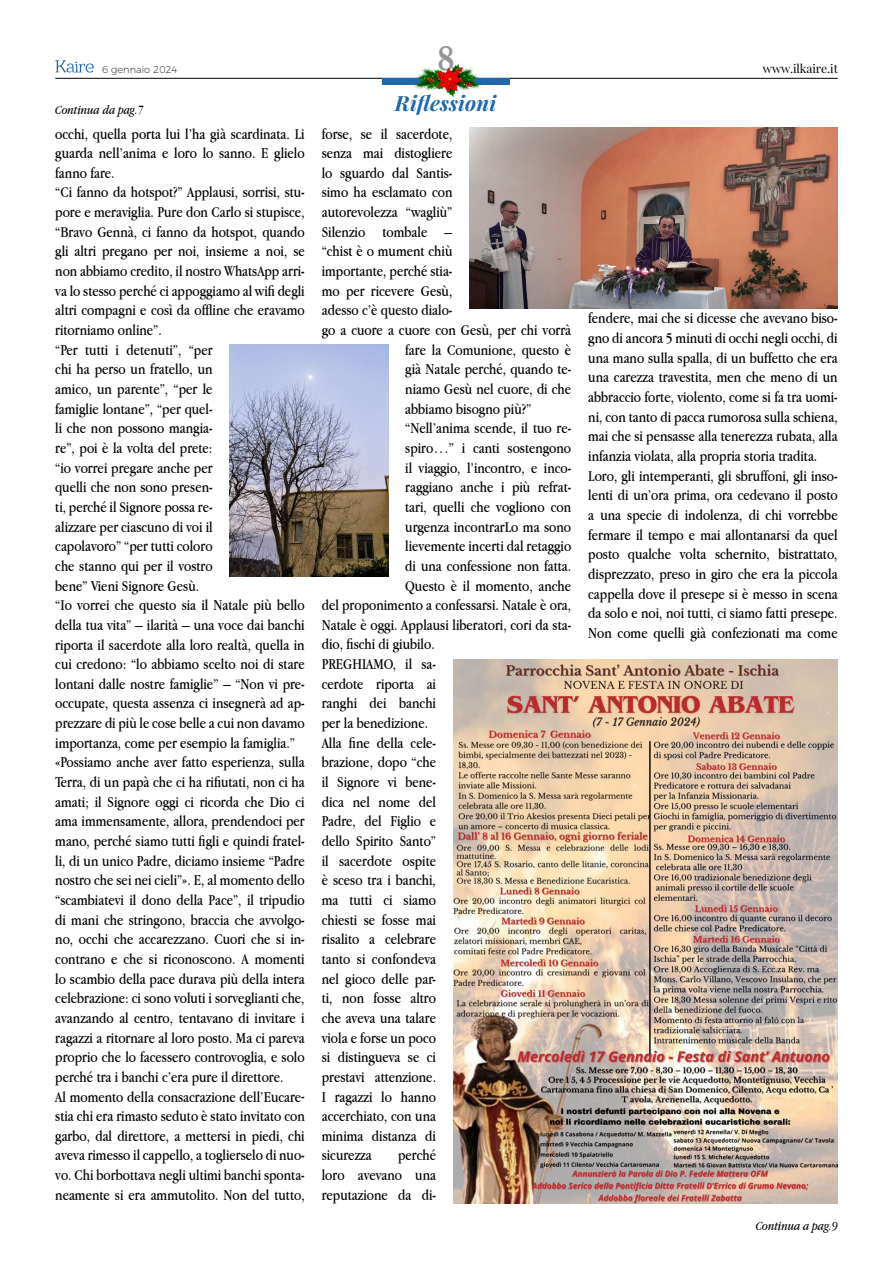
<style>
.page{position:relative;width:893px;height:1263px;background:#fff}
.page>*{position:absolute;margin:0;border:0;box-sizing:border-box;transform-origin:0 0}
.t1{font:700 37.5px "Garamond";color:#949699}
.t2{font:italic 700 21px "Playfair Display";letter-spacing:.01em;color:#1e69ab}
.t3{font:15.75px/19.6px "Apple Garamond";color:#000}
.t4{font:italic 13.05px "Apple Garamond";color:#000}
.t5{font:12px "Playfair Display";color:#000}
.t6{font:200 9.9px "Montserrat";color:#000}
</style>
<div class="page">
<hr style="left:55px;top:78px;width:783px;height:1px;background:#000">
<div style="left:382px;top:78px;width:127px;height:7px;background:#1e69ab"></div>
<svg style="left:55px;top:60px;width:39px;height:13px"></svg>
<img style="left:415px;top:64px;width:66px;height:33px">
<img style="left:230px;top:344px;width:158px;height:233px">
<img style="left:469px;top:128px;width:369px;height:180px">
<img style="left:453px;top:659px;width:385px;height:544px">
<p class="t6" style="left:102px;top:62px;width:77px">6 gennaio 2024</p>
<h1 class="t1" style="left:437px;top:36px;width:19px">8</h1>
<h2 class="t2" style="left:395px;top:89px;width:103px">Riflessioni</h2>
<p class="t4" style="left:55px;top:102px;width:90px">Continua da pag.7</p>
<p class="t3" style="left:55px;top:123px;width:251px">occhi, quella porta lui l’ha già scardinata. Li guarda nell’anima e loro lo sanno. E glielo fanno fare.<br>“Ci fanno da hotspot?” Applausi, sorrisi, stu&shy;pore e meraviglia. Pure don Carlo si stupisce, “Bravo Gennà, ci fanno da hotspot, quando gli altri pregano per noi, insieme a noi, se non abbiamo credito, il nostro WhatsApp arri&shy;va lo stesso perché ci appoggiamo al wifi degli altri compagni e così da offline che eravamo ritorniamo online”.<br>“Per tutti i detenuti”, “per<br>chi ha perso un fratello, un<br>amico, un parente”, “per le<br>famiglie lontane”, “per quel-<br>li che non possono mangia-<br>re”, poi è la volta del prete:<br>“io vorrei pregare anche per<br>quelli che non sono presen-<br>ti, perché il Signore possa re-<br>alizzare per ciascuno di voi il<br>capolavoro” “per tutti coloro<br>che stanno qui per il vostro<br>bene” Vieni Signore Gesù.<br>“Io vorrei che questo sia il Natale più bello della tua vita” – ilarità – una voce dai banchi riporta il sacerdote alla loro realtà, quella in cui credono: “lo abbiamo scelto noi di stare lontani dalle nostre famiglie” – “Non vi pre&shy;occupate, questa assenza ci insegnerà ad ap&shy;prezzare di più le cose belle a cui non davamo importanza, come per esempio la famiglia.” «Possiamo anche aver fatto esperienza, sulla Terra, di un papà che ci ha rifiutati, non ci ha amati; il Signore oggi ci ricorda che Dio ci ama immensamente, allora, prendendoci per mano, perché siamo tutti figli e quindi fratel&shy;li, di un unico Padre, diciamo insieme “Padre nostro che sei nei cieli”». E, al momento dello “scambiatevi il dono della Pace”, il tripudio di mani che stringono, braccia che avvolgo&shy;no, occhi che accarezzano. Cuori che si in&shy;contrano e che si riconoscono. A momenti lo scambio della pace durava più della intera celebrazione: ci sono voluti i sorveglianti che, avanzando al centro, tentavano di invitare i ragazzi a ritornare al loro posto. Ma ci pareva proprio che lo facessero controvoglia, e solo perché tra i banchi c’era pure il direttore.<br>Al momento della consacrazione dell’Eucare&shy;stia chi era rimasto seduto è stato invitato con garbo, dal direttore, a mettersi in piedi, chi aveva rimesso il cappello, a toglierselo di nuo&shy;vo. Chi borbottava negli ultimi banchi sponta&shy;neamente si era ammutolito. Non del tutto,</p>
<p class="t3" style="left:322px;top:123px;width:132px">forse, se il sacerdote,</p>
<p class="t3" style="left:322px;top:143px;width:132px">senza mai distogliere</p>
<p class="t3" style="left:322px;top:163px;width:132px">lo sguardo dal Santis-</p>
<p class="t3" style="left:322px;top:182px;width:132px">simo ha esclamato con</p>
<p class="t3" style="left:322px;top:202px;width:132px">autorevolezza “wagliù”</p>
<p class="t3" style="left:322px;top:222px;width:132px">Silenzio tombale –</p>
<p class="t3" style="left:322px;top:241px;width:132px">“chist è o mument chiù</p>
<p class="t3" style="left:322px;top:261px;width:132px">importante, perché stia-</p>
<p class="t3" style="left:322px;top:281px;width:132px">mo per ricevere Gesù,</p>
<p class="t3" style="left:322px;top:300px;width:132px">adesso c’è questo dialo-</p>
<p class="t3" style="left:322px;top:320px;width:251px">go a cuore a cuore con Gesù, per chi vorrà</p>
<p class="t3" style="left:405px;top:339px;width:167px">fare la Comunione, questo è</p>
<p class="t3" style="left:405px;top:359px;width:167px">già Natale perché, quando te-</p>
<p class="t3" style="left:405px;top:379px;width:167px">niamo Gesù nel cuore, di che</p>
<p class="t3" style="left:405px;top:398px;width:127px">abbiamo bisogno più?”</p>
<p class="t3" style="left:405px;top:418px;width:167px">“Nell’anima scende, il tuo re-</p>
<p class="t3" style="left:405px;top:438px;width:167px">spiro…” i canti sostengono</p>
<p class="t3" style="left:405px;top:457px;width:167px">il viaggio, l’incontro, e inco-</p>
<p class="t3" style="left:405px;top:477px;width:167px">raggiano anche i più refrat-</p>
<p class="t3" style="left:405px;top:497px;width:167px">tari, quelli che vogliono con</p>
<p class="t3" style="left:405px;top:516px;width:167px">urgenza incontrarLo ma sono</p>
<p class="t3" style="left:405px;top:536px;width:167px">lievemente incerti dal retaggio</p>
<p class="t3" style="left:405px;top:556px;width:167px">di una confessione non fatta.</p>
<p class="t3" style="left:405px;top:575px;width:167px">Questo è il momento, anche</p>
<p class="t3" style="left:322px;top:595px;width:251px">del proponimento a confessarsi. Natale è ora,</p>
<p class="t3" style="left:322px;top:615px;width:251px">Natale è oggi. Applausi liberatori, cori da sta-</p>
<p class="t3" style="left:322px;top:634px;width:115px">dio, fischi di giubilo.</p>
<p class="t3" style="left:322px;top:654px;width:116px">PREGHIAMO, il sa-</p>
<p class="t3" style="left:322px;top:674px;width:116px">cerdote riporta ai</p>
<p class="t3" style="left:322px;top:693px;width:116px">ranghi dei banchi</p>
<p class="t3" style="left:322px;top:713px;width:108px">per la benedizione.</p>
<p class="t3" style="left:322px;top:732px;width:116px">Alla fine della cele-</p>
<p class="t3" style="left:322px;top:752px;width:116px">brazione, dopo “che</p>
<p class="t3" style="left:322px;top:772px;width:116px">il Signore vi bene-</p>
<p class="t3" style="left:322px;top:791px;width:116px">dica nel nome del</p>
<p class="t3" style="left:322px;top:811px;width:116px">Padre, del Figlio e</p>
<p class="t3" style="left:322px;top:831px;width:116px">dello Spirito Santo”</p>
<p class="t3" style="left:322px;top:850px;width:116px">il sacerdote ospite</p>
<p class="t3" style="left:322px;top:870px;width:116px">è sceso tra i banchi,</p>
<p class="t3" style="left:322px;top:890px;width:116px">ma tutti ci siamo</p>
<p class="t3" style="left:322px;top:909px;width:116px">chiesti se fosse mai</p>
<p class="t3" style="left:322px;top:929px;width:116px">risalito a celebrare</p>
<p class="t3" style="left:322px;top:949px;width:116px">tanto si confondeva</p>
<p class="t3" style="left:322px;top:968px;width:116px">nel gioco delle par-</p>
<p class="t3" style="left:322px;top:988px;width:116px">ti, non fosse altro</p>
<p class="t3" style="left:322px;top:1008px;width:116px">che aveva una talare</p>
<p class="t3" style="left:322px;top:1027px;width:116px">viola e forse un poco</p>
<p class="t3" style="left:322px;top:1047px;width:116px">si distingueva se ci</p>
<p class="t3" style="left:322px;top:1067px;width:116px">prestavi attenzione.</p>
<p class="t3" style="left:322px;top:1086px;width:116px">I ragazzi lo hanno</p>
<p class="t3" style="left:322px;top:1106px;width:116px">accerchiato, con una</p>
<p class="t3" style="left:322px;top:1126px;width:116px">minima distanza di</p>
<p class="t3" style="left:322px;top:1145px;width:52px">sicurezza</p>
<p class="t3" style="left:322px;top:1145px;width:116px;text-align:justify;text-indent:76px">perché loro avevano una reputazione da di-</p>
<p class="t5" style="left:763px;top:61px;width:77px">www.ilkaire.it</p>
<p class="t3" style="left:588px;top:308px;width:251px">fendere, mai che si dicesse che avevano biso&shy;gno di ancora 5 minuti di occhi negli occhi, di una mano sulla spalla, di un buffetto che era una carezza travestita, men che meno di un abbraccio forte, violento, come si fa tra uomi&shy;ni, con tanto di pacca rumorosa sulla schiena, mai che si pensasse alla tenerezza rubata, alla infanzia violata, alla propria storia tradita.<br>Loro, gli intemperanti, gli sbruffoni, gli inso&shy;lenti di un’ora prima, ora cedevano il posto a una specie di indolenza, di chi vorrebbe fermare il tempo e mai allontanarsi da quel posto qualche volta schernito, bistrattato, disprezzato, preso in giro che era la piccola cappella dove il presepe si è messo in scena da solo e noi, noi tutti, ci siamo fatti presepe.<br>Non come quelli già confezionati ma come</p>
<p class="t4" style="left:756px;top:1218px;width:83px">Continua a pag.9</p>
</div>
